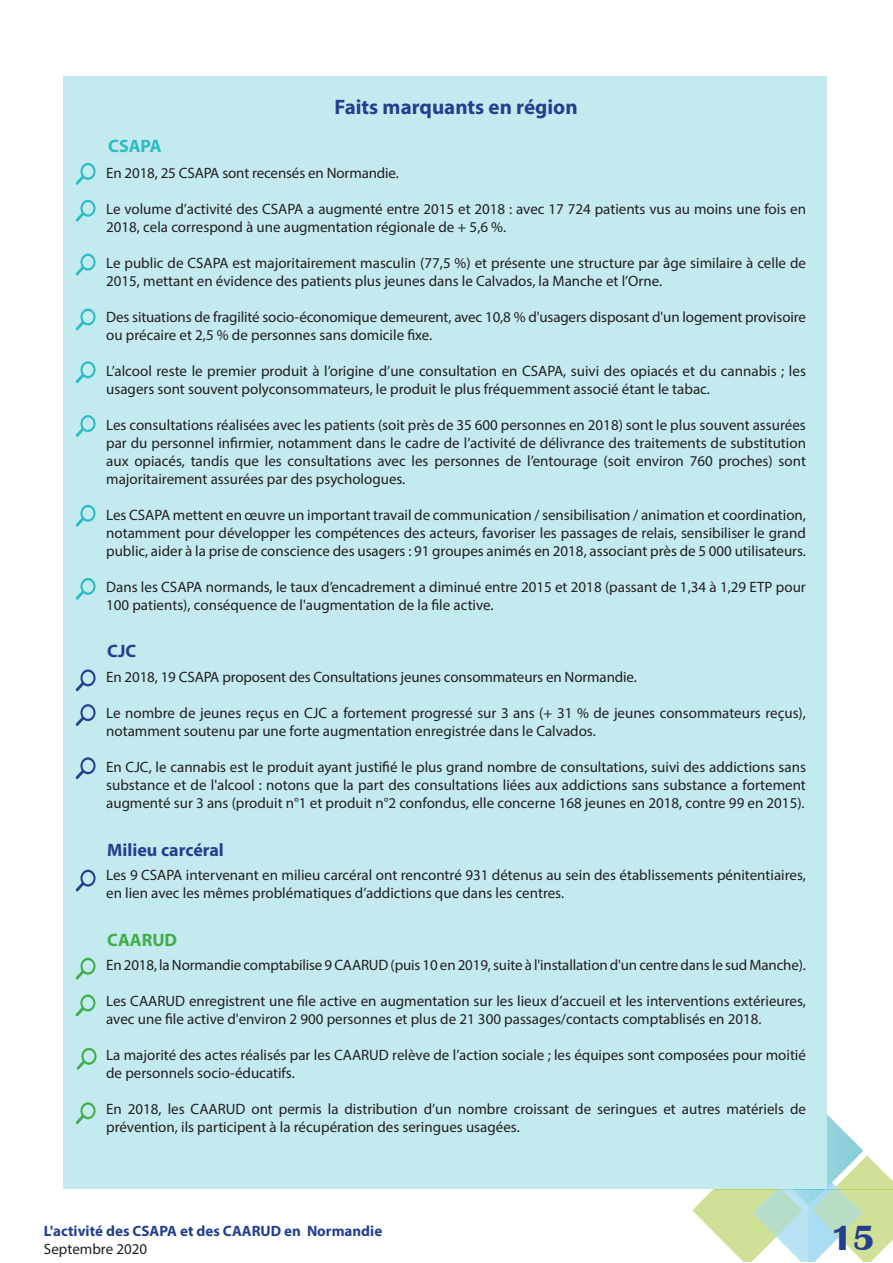
<style>
.page{position:relative;width:893px;height:1263px;background:#fff}
.page>*{position:absolute;margin:0;border:0;box-sizing:border-box;transform-origin:0 0}
.t1{font:700 36px "Britannic";color:#253f8e}
.t2{font:700 21px "Myriad Pro";color:#253f8e}
.t3{font:700 18px "Myriad Pro";color:#253f8e}
.t4{font:700 18px "Myriad Pro";color:#40ae49}
.t5{font:700 18px "Myriad Pro";color:#2bbcc6}
.t6{font:15px/18px "Myriad Pro";color:#231f20}
.t7{font:700 15px "Myriad Pro";color:#253f8e}
</style>
<div class="page">
<img style="left:694px;top:1114px;width:199px;height:148px">
<div style="left:64px;top:77px;width:763px;height:1112px;background:#c3eaee"></div>
<svg style="left:76px;top:163px;width:20px;height:22px"></svg>
<svg style="left:76px;top:200px;width:20px;height:22px"></svg>
<svg style="left:76px;top:254px;width:20px;height:22px"></svg>
<svg style="left:76px;top:309px;width:20px;height:21px"></svg>
<svg style="left:76px;top:361px;width:20px;height:22px"></svg>
<svg style="left:76px;top:415px;width:20px;height:22px"></svg>
<svg style="left:76px;top:505px;width:20px;height:22px"></svg>
<svg style="left:76px;top:578px;width:20px;height:22px"></svg>
<svg style="left:76px;top:669px;width:20px;height:22px"></svg>
<svg style="left:76px;top:704px;width:20px;height:22px"></svg>
<svg style="left:76px;top:870px;width:20px;height:22px"></svg>
<svg style="left:76px;top:958px;width:20px;height:22px"></svg>
<svg style="left:76px;top:994px;width:19px;height:22px"></svg>
<svg style="left:77px;top:1048px;width:20px;height:22px"></svg>
<svg style="left:76px;top:757px;width:20px;height:22px"></svg>
<svg style="left:76px;top:1102px;width:20px;height:22px"></svg>
<p class="t5" style="left:108px;top:135px;width:55px">CSAPA</p>
<p class="t2" style="left:334px;top:93px;width:245px">Faits marquants en région</p>
<p class="t6" style="left:106px;top:164px;width:294px">En 2018, 25 CSAPA sont recensés en Normandie.</p>
<p class="t6" style="left:106px;top:200px;width:701px">Le volume d’activité des CSAPA a augmenté entre 2015 et 2018 : avec 17 724 patients vus au moins une fois en<br>2018, cela correspond à une augmentation régionale de + 5,6 %.</p>
<p class="t6" style="left:106px;top:254px;width:701px">Le public de CSAPA est majoritairement masculin (77,5 %) et présente une structure par âge similaire à celle de<br>2015, mettant en évidence des patients plus jeunes dans le Calvados, la Manche et l’Orne.</p>
<p class="t6" style="left:106px;top:308px;width:701px">Des situations de fragilité socio-économique demeurent, avec 10,8 % d'usagers disposant d'un logement provisoire ou précaire et 2,5 % de personnes sans domicile fixe.</p>
<p class="t6" style="left:106px;top:362px;width:701px">L’alcool reste le premier produit à l’origine d’une consultation en CSAPA, suivi des opiacés et du cannabis ; les usagers sont souvent polyconsommateurs, le produit le plus fréquemment associé étant le tabac.</p>
<p class="t6" style="left:106px;top:416px;width:701px;text-align:justify">Les consultations réalisées avec les patients (soit près de 35 600 personnes en 2018) sont le plus souvent assurées par du personnel infirmier, notamment dans le cadre de l’activité de délivrance des traitements de substitution aux opiacés, tandis que les consultations avec les personnes de l’entourage (soit environ 760 proches) sont majoritairement assurées par des psychologues.</p>
<p class="t6" style="left:106px;top:506px;width:701px;text-align:justify">Les CSAPA mettent en œuvre un important travail de communication / sensibilisation / animation et coordination, notamment pour développer les compétences des acteurs, favoriser les passages de relais, sensibiliser le grand public, aider à la prise de conscience des usagers : 91 groupes animés en 2018, associant près de 5 000 utilisateurs.</p>
<p class="t6" style="left:106px;top:578px;width:701px">Dans les CSAPA normands, le taux d’encadrement a diminué entre 2015 et 2018 (passant de 1,34 à 1,29 ETP pour<br>100 patients), conséquence de l'augmentation de la file active.</p>
<p class="t3" style="left:107px;top:639px;width:30px">CJC</p>
<p class="t6" style="left:106px;top:668px;width:532px">En 2018, 19 CSAPA proposent des Consultations jeunes consommateurs en Normandie.</p>
<p class="t6" style="left:106px;top:704px;width:701px">Le nombre de jeunes reçus en CJC a fortement progressé sur 3 ans (+ 31 % de jeunes consommateurs reçus), notamment soutenu par une forte augmentation enregistrée dans le Calvados.</p>
<p class="t6" style="left:106px;top:758px;width:701px;text-align:justify">En CJC, le cannabis est le produit ayant justifié le plus grand nombre de consultations, suivi des addictions sans substance et de l'alcool : notons que la part des consultations liées aux addictions sans substance a fortement augmenté sur 3 ans (produit n°1 et produit n°2 confondus, elle concerne 168 jeunes en 2018, contre 99 en 2015).</p>
<p class="t3" style="left:107px;top:838px;width:118px">Milieu carcéral</p>
<p class="t6" style="left:106px;top:866px;width:701px">Les 9 CSAPA intervenant en milieu carcéral ont rencontré 931 détenus au sein des établissements pénitentiaires, en lien avec les mêmes problématiques d’addictions que dans les centres.</p>
<p class="t4" style="left:107px;top:928px;width:71px">CAARUD</p>
<p class="t6" style="left:106px;top:956px;width:701px">En 2018, la Normandie comptabilise 9 CAARUD (puis 10 en 2019, suite à l'installation d'un centre dans le sud Manche).</p>
<p class="t6" style="left:106px;top:992px;width:701px">Les CAARUD enregistrent une file active en augmentation sur les lieux d’accueil et les interventions extérieures, avec une file active d'environ 2 900 personnes et plus de 21 300 passages/contacts comptablisés en 2018.</p>
<p class="t6" style="left:106px;top:1046px;width:701px">La majorité des actes réalisés par les CAARUD relève de l’action sociale ; les équipes sont composées pour moitié de personnels socio-éducatifs.</p>
<p class="t6" style="left:106px;top:1100px;width:701px">En 2018, les CAARUD ont permis la distribution d’un nombre croissant de seringues et autres matériels de prévention, ils participent à la récupération des seringues usagées.</p>
<p class="t7" style="left:44px;top:1221px;width:340px">L'activité des CSAPA et des CAARUD en Normandie</p>
<p class="t6" style="left:44px;top:1240px;width:105px">Septembre 2020</p>
<p class="t1" style="left:831px;top:1217px;width:45px">15</p>
</div>
